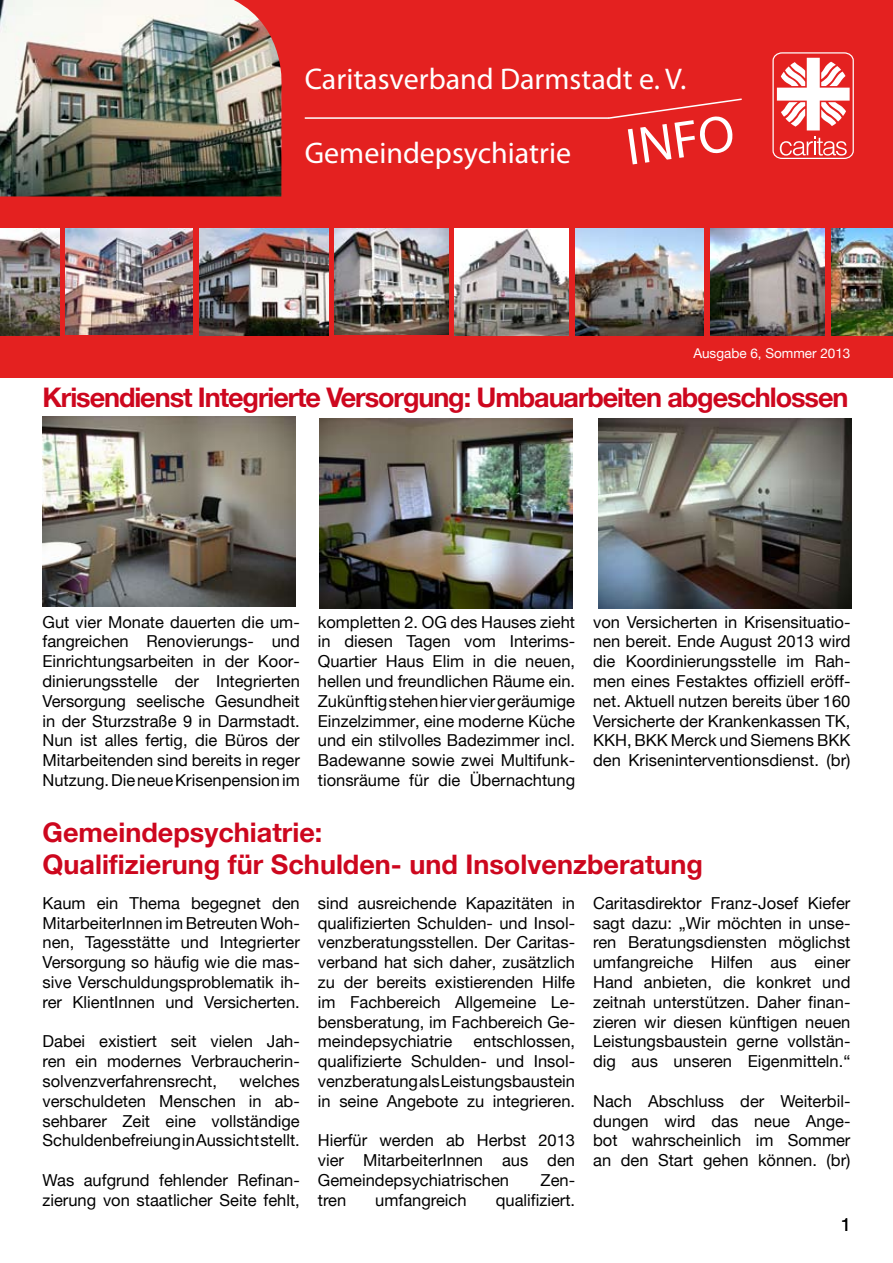
<style>
.page{position:relative;width:893px;height:1263px;background:#fff}
.page>*{position:absolute;margin:0;border:0;box-sizing:border-box;transform-origin:0 0}
.t1{font:52.5px "Myriad Pro";color:#fff}
.t2{font:30px "Myriad Pro";color:#fff}
.t3{font:700 27px/32.4px "Helvetica Neue";color:#cd071e}
.t4{font:700 27px "Helvetica Neue";letter-spacing:-.04em;color:#cd071e}
.t5{font:18px "Helvetica Neue";color:#000}
.t6{font:16.5px/19.8px "Helvetica Neue";color:#000;text-align:justify}
.t7{font:500 13.5px "Helvetica Neue";color:#fff}
.t8{font:13.5px "Helvetica Neue";color:#fff}
</style>
<div class="page">
<img style="left:43px;top:417px;width:252px;height:189px">
<img style="left:320px;top:418px;width:253px;height:190px">
<div style="left:0;top:0;width:893px;height:378px;background:#e42120"></div>
<hr style="left:305px;top:117px;width:304px;height:2px;background:#fff">
<img style="left:66px;top:229px;width:127px;height:106px">
<img style="left:199px;top:229px;width:129px;height:106px">
<img style="left:0;top:229px;width:60px;height:106px">
<img style="left:455px;top:229px;width:114px;height:106px">
<img style="left:575px;top:229px;width:129px;height:106px">
<img style="left:710px;top:229px;width:115px;height:106px">
<img style="left:831px;top:229px;width:62px;height:106px">
<img style="left:335px;top:229px;width:114px;height:106px">
<img style="left:0;top:0;width:282px;height:196px">
<svg style="left:772px;top:52px;width:82px;height:107px"></svg>
<svg style="left:607px;top:98px;width:135px;height:21px"></svg>
<img style="left:598px;top:418px;width:253px;height:190px">
<h2 class="t2" style="left:305px;top:60px;width:383px">Caritasverband Darmstadt e. V.</h2>
<h2 class="t2" style="left:305px;top:134px;width:268px">Gemeindepsychiatrie</h2>
<h1 class="t1" style="left:622px;top:115px;width:110px;rotate:-8deg">INFO</h1>
<p class="t7" style="left:690px;top:338px;width:162px">Ausgabe 6, Sommer 2013</p>
<h3 class="t4" style="left:43px;top:381px;width:807px">Krisendienst Integrierte Versorgung: Umbauarbeiten abgeschlossen</h3>
<p class="t8" style="left:693px;top:345px;width:159px">Ausgabe 6, Sommer 2013</p>
<p class="t6" style="left:43px;top:612px;width:259px">Gut vier Monate dauerten die um&shy;fangreichen Renovierungs- und Einrichtungsarbeiten in der Koor&shy;dinierungsstelle der Integrierten Versorgung seelische Gesundheit in der Sturzstraße 9 in Darmstadt.<br>Nun ist alles fertig, die Büros der Mitarbeitenden sind bereits in reger Nutzung. Die neue Krisenpension im</p>
<p class="t6" style="left:318px;top:612px;width:259px">kompletten 2. OG des Hauses zieht in diesen Tagen vom Interims-Quartier Haus Elim in die neuen, hellen und freundlichen Räume ein.<br>Zukünftig stehen hier vier geräumige Einzelzimmer, eine moderne Küche und ein stilvolles Badezimmer incl.<br>Badewanne sowie zwei Multifunk&shy;tionsräume für die Übernachtung</p>
<p class="t6" style="left:593px;top:612px;width:259px">von Versicherten in Krisensituatio&shy;nen bereit. Ende August 2013 wird die Koordinierungsstelle im Rah&shy;men eines Festaktes offiziell eröff&shy;net. Aktuell nutzen bereits über 160<br>Versicherte der Krankenkassen TK, KKH, BKK Merck und Siemens BKK den Kriseninterventionsdienst. (br)</p>
<h3 class="t3" style="left:43px;top:815px;width:662px">Gemeindepsychiatrie:<br>Qualifizierung für Schulden- und Insolvenzberatung</h3>
<p class="t6" style="left:43px;top:893px;width:259px">Kaum ein Thema begegnet den MitarbeiterInnen im Betreuten Woh&shy;nen, Tagesstätte und Integrierter Versorgung so häufig wie die mas&shy;sive Verschuldungsproblematik ih&shy;rer KlientInnen und Versicherten.</p>
<p class="t6" style="left:43px;top:1031px;width:259px">Dabei existiert seit vielen Jah&shy;ren ein modernes Verbraucherin&shy;solvenzverfahrensrecht,</p>
<p class="t6" style="left:43px;top:1071px;width:259px;text-indent:197px">welches verschuldeten Menschen in ab&shy;sehbarer Zeit eine vollständige Schuldenbefreiung in Aussicht stellt.</p>
<p class="t6" style="left:43px;top:1170px;width:259px">Was aufgrund fehlender Refinan&shy;zierung von staatlicher Seite fehlt,</p>
<p class="t6" style="left:318px;top:893px;width:259px">sind ausreichende Kapazitäten in qualifizierten Schulden- und Insol&shy;venzberatungsstellen. Der Caritas&shy;verband hat sich daher, zusätzlich zu der bereits existierenden Hilfe im Fachbereich Allgemeine Le&shy;bensberatung, im Fachbereich Ge&shy;meindepsychiatrie</p>
<p class="t6" style="left:318px;top:1031px;width:259px;text-indent:156px">entschlossen, qualifizierte Schulden- und Insol&shy;venzberatung als Leistungsbaustein in seine Angebote zu integrieren.</p>
<p class="t6" style="left:318px;top:1130px;width:259px">Hierfür werden ab Herbst 2013 vier MitarbeiterInnen aus den Gemeindepsychiatrischen</p>
<p class="t6" style="left:541px;top:1170px;width:36px">Zen-</p>
<p class="t6" style="left:318px;top:1190px;width:30px">tren</p>
<p class="t6" style="left:375px;top:1190px;width:93px">umfangreich</p>
<p class="t6" style="left:496px;top:1190px;width:81px">qualifiziert.</p>
<p class="t6" style="left:593px;top:893px;width:259px">Caritasdirektor Franz-Josef Kiefer sagt dazu: „Wir möchten in unse&shy;ren Beratungsdiensten möglichst umfangreiche Hilfen aus einer Hand anbieten, die konkret und zeitnah unterstützen. Daher finan&shy;zieren wir diesen künftigen neuen Leistungsbaustein gerne vollstän&shy;dig aus unseren Eigenmitteln.“</p>
<p class="t6" style="left:593px;top:1091px;width:259px">Nach Abschluss der Weiterbil&shy;dungen wird das neue Ange&shy;bot wahrscheinlich im Sommer an den Start gehen können. (br)</p>
<p class="t5" style="left:841px;top:1214px;width:12px">1</p>
</div>
